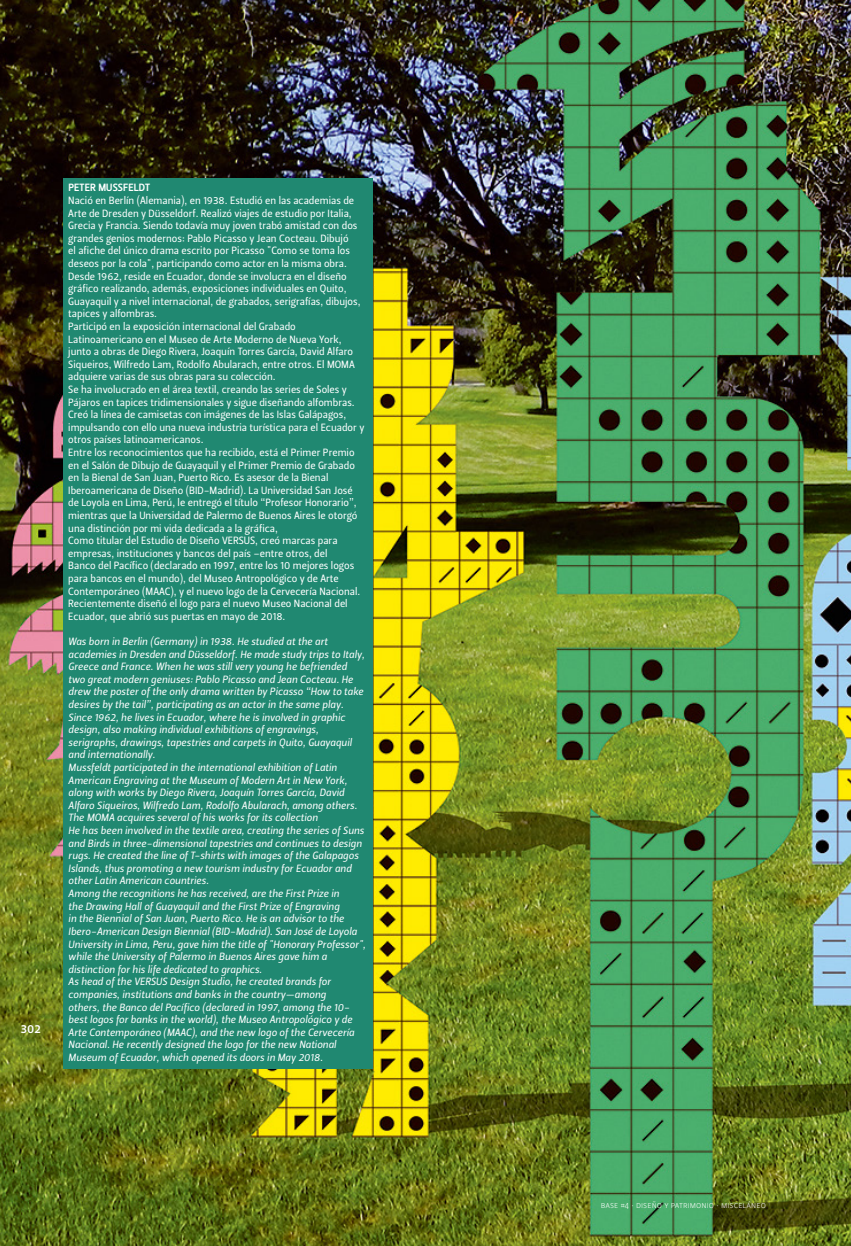
<style>
.page{position:relative;width:851px;height:1246px;background:#fff}
.page>*{position:absolute;margin:0;border:0;box-sizing:border-box;transform-origin:0 0}
.t1{font:12px "Leitura Sans Grot 3";color:#fff}
.t2{font:10.5px/12.6px "Leitura Sans Grot 2";color:#fff}
.t3{font:10.5px/12.6px "Leitura Sans Italic 2";color:#fff}
.t4{font:10.5px "Leitura Sans Grot 3";letter-spacing:.015em;color:#fff}
.t5{font:9px "Leitura Sans Grot 1";letter-spacing:.01em;color:#fff}
</style>
<div class="page">
<img style="left:0;top:0;width:850px;height:1246px">
<div style="left:64px;top:178px;width:309px;height:890px;background:#208871"></div>
<p class="t1" style="left:21px;top:1022px;width:21px">302</p>
<p class="t4" style="left:68px;top:182px;width:83px">PETER MUSSFELDT</p>
<p class="t2" style="left:68px;top:194px;width:297px">Nació en Berlín (Alemania), en 1938. Estudió en las academias de Arte de Dresden y Düsseldorf. Realizó viajes de estudio por Italia, Grecia y Francia. Siendo todavía muy joven trabó amistad con dos grandes genios modernos: Pablo Picasso y Jean Cocteau. Dibujó<br>el afiche del único drama escrito por Picasso "Como se toma los deseos por la cola", participando como actor en la misma obra.<br>Desde 1962, reside en Ecuador, donde se involucra en el diseño gráfico realizando, además, exposiciones individuales en Quito, Guayaquil y a nivel internacional, de grabados, serigrafías, dibujos, tapices y alfombras.<br>Participó en la exposición internacional del Grabado Latinoamericano en el Museo de Arte Moderno de Nueva York, junto a obras de Diego Rivera, Joaquín Torres García, David Alfaro Siqueiros, Wilfredo Lam, Rodolfo Abularach, entre otros. El MOMA adquiere varias de sus obras para su colección.<br>Se ha involucrado en el área textil, creando las series de Soles y Pájaros en tapices tridimensionales y sigue diseñando alfombras.<br>Creó la línea de camisetas con imágenes de las Islas Galápagos, impulsando con ello una nueva industria turística para el Ecuador y otros países latinoamericanos.<br>Entre los reconocimientos que ha recibido, está el Primer Premio en el Salón de Dibujo de Guayaquil y el Primer Premio de Grabado en la Bienal de San Juan, Puerto Rico. Es asesor de la Bienal Iberoamericana de Diseño (BID-Madrid). La Universidad San José de Loyola en Lima, Perú, le entregó el título “Profesor Honorario”, mientras que la Universidad de Palermo de Buenos Aires le otorgó una distinción por mi vida dedicada a la gráfica,<br>Como titular del Estudio de Diseño VERSUS, creó marcas para empresas, instituciones y bancos del país –entre otros, del<br>Banco del Pacífico (declarado en 1997, entre los 10 mejores logos para bancos en el mundo), del Museo Antropológico y de Arte Contemporáneo (MAAC), y el nuevo logo de la Cervecería Nacional.<br>Recientemente diseñó el logo para el nuevo Museo Nacional del Ecuador, que abrió sus puertas en mayo de 2018.</p>
<p class="t3" style="left:68px;top:635px;width:299px">Was born in Berlin (Germany) in 1938. He studied at the art academies in Dresden and Düsseldorf. He made study trips to Italy, Greece and France. When he was still very young he befriended two great modern geniuses: Pablo Picasso and Jean Cocteau. He drew the poster of the only drama written by Picasso “How to take desires by the tail”, participating as an actor in the same play.<br>Since 1962, he lives in Ecuador, where he is involved in graphic design, also making individual exhibitions of engravings, serigraphs, drawings, tapestries and carpets in Quito, Guayaquil and internationally.<br>Mussfeldt participated in the international exhibition of Latin American Engraving at the Museum of Modern Art in New York, along with works by Diego Rivera, Joaquín Torres García, David Alfaro Siqueiros, Wilfredo Lam, Rodolfo Abularach, among others.<br>The MOMA acquires several of his works for its collection<br>He has been involved in the textile area, creating the series of Suns and Birds in three-dimensional tapestries and continues to design rugs. He created the line of T-shirts with images of the Galapagos Islands, thus promoting a new tourism industry for Ecuador and other Latin American countries.<br>Among the recognitions he has received, are the First Prize in<br>the Drawing Hall of Guayaquil and the First Prize of Engraving<br>in the Biennial of San Juan, Puerto Rico. He is an advisor to the Ibero-American Design Biennial (BID-Madrid). San José de Loyola University in Lima, Peru, gave him the title of "Honorary Professor", while the University of Palermo in Buenos Aires gave him a distinction for his life dedicated to graphics.<br>As head of the VERSUS Design Studio, he created brands for companies, institutions and banks in the country—among<br>others, the Banco del Pacífico (declared in 1997, among the 10- best logos for banks in the world), the Museo Antropológico y de Arte Contemporáneo (MAAC), and the new logo of the Cervecería Nacional. He recently designed the logo for the new National Museum of Ecuador, which opened its doors in May 2018.</p>
<p class="t5" style="left:600px;top:1200px;width:167px">base #4 · diseño y patrimonio · misceláneo</p>
</div>
